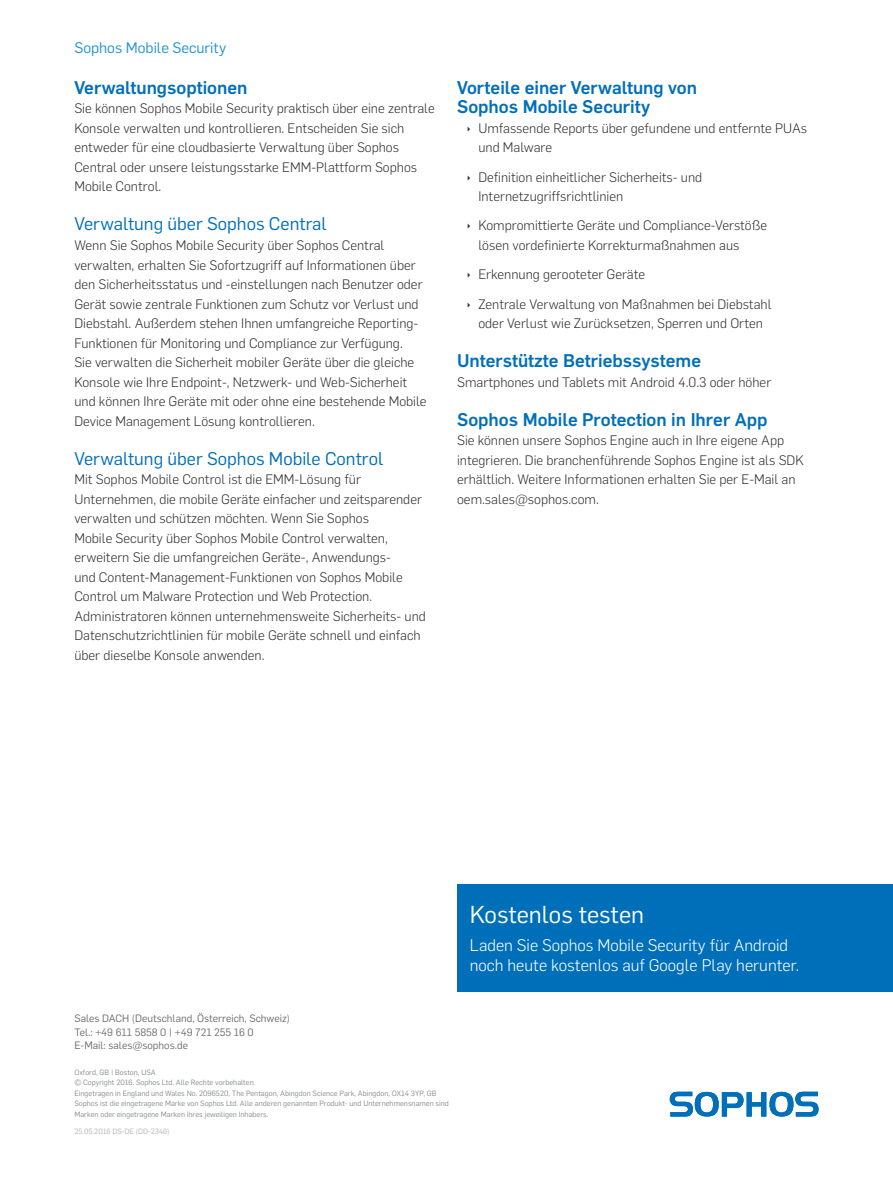
<style>
.page{position:relative;width:893px;height:1191px;background:#fff}
.page>*{position:absolute;margin:0;border:0;box-sizing:border-box;transform-origin:0 0}
.CTA_Heading{font:24px "Flama";color:#fff}
.Subheading_1{font:500 18px/19.5px "Flama";color:#006fba}
.Subheading_2{font:18px "Flama";color:#006fba}
.CTA_Copy{font:300 16.5px/19.5px "Flama";color:#fff}
.Page_Header{font:15px "Flama";color:#2393d1}
.Body_Copy{font:300 13.5px/19.5px "Flama";color:#323332}
.Sales_Address{font:10.5px "Flama";color:#6c6d70}
.Copyright{font:7.5px/10.5px "Flama";color:#8a8c8f}
.Job_No__and_Version{font:7.5px "Flama";color:#b2b3b7}
</style>
<div class="page">
<div style="left:457px;top:884px;width:436px;height:107px;background:#006fba"></div>
<svg style="left:670px;top:1091px;width:149px;height:25px"></svg>
<p class="Page_Header" style="left:74px;top:38px;width:153px">Sophos Mobile Security</p>
<p class="Subheading_1" style="left:74px;top:76px;width:175px">Verwaltungsoptionen</p>
<p class="Body_Copy" style="left:74px;top:98px;width:362px">Sie können Sophos Mobile Security praktisch über eine zentrale Konsole verwalten und kontrollieren. Entscheiden Sie sich entweder für eine cloudbasierte Verwaltung über Sophos Central oder unsere leistungsstarke EMM-Plattform Sophos Mobile Control.</p>
<p class="Subheading_2" style="left:74px;top:212px;width:254px">Verwaltung über Sophos Central</p>
<p class="Body_Copy" style="left:74px;top:235px;width:354px">Wenn Sie Sophos Mobile Security über Sophos Central verwalten, erhalten Sie Sofortzugriff auf Informationen über den Sicherheitsstatus und -einstellungen nach Benutzer oder Gerät sowie zentrale Funktionen zum Schutz vor Verlust und Diebstahl. Außerdem stehen Ihnen umfangreiche Reporting-Funktionen für Monitoring und Compliance zur Verfügung.<br>Sie verwalten die Sicherheit mobiler Geräte über die gleiche Konsole wie Ihre Endpoint-, Netzwerk- und Web-Sicherheit und können Ihre Geräte mit oder ohne eine bestehende Mobile Device Management Lösung kontrollieren.</p>
<p class="Subheading_2" style="left:74px;top:446px;width:310px">Verwaltung über Sophos Mobile Control</p>
<p class="Body_Copy" style="left:74px;top:469px;width:353px">Mit Sophos Mobile Control ist die EMM-Lösung für Unternehmen, die mobile Geräte einfacher und zeitsparender verwalten und schützen möchten. Wenn Sie Sophos<br>Mobile Security über Sophos Mobile Control verwalten, erweitern Sie die umfangreichen Geräte-, Anwendungs-<br>und Content-Management-Funktionen von Sophos Mobile Control um Malware Protection und Web Protection.<br>Administratoren können unternehmensweite Sicherheits- und Datenschutzrichtlinien für mobile Geräte schnell und einfach über dieselbe Konsole anwenden.</p>
<p class="Subheading_1" style="left:457px;top:76px;width:241px">Vorteile einer Verwaltung von<br>Sophos Mobile Security</p>
<p class="Body_Copy" style="left:478px;top:118px;width:330px">Umfassende Reports über gefundene und entfernte PUAs und Malware</p>
<p class="Body_Copy" style="left:478px;top:166px;width:225px">Definition einheitlicher Sicherheits- und<br>Internetzugriffsrichtlinien</p>
<p class="Body_Copy" style="left:478px;top:215px;width:290px">Kompromittierte Geräte und Compliance-Verstöße lösen vordefinierte Korrekturmaßnahmen aus</p>
<p class="Body_Copy" style="left:478px;top:264px;width:168px">Erkennung gerooteter Geräte</p>
<p class="Body_Copy" style="left:478px;top:293px;width:295px">Zentrale Verwaltung von Maßnahmen bei Diebstahl oder Verlust wie Zurücksetzen, Sperren und Orten</p>
<p class="Subheading_1" style="left:457px;top:349px;width:246px">Unterstützte Betriebssysteme</p>
<p class="Body_Copy" style="left:457px;top:371px;width:316px">Smartphones und Tablets mit Android 4.0.3 oder höher</p>
<p class="Subheading_1" style="left:457px;top:408px;width:312px">Sophos Mobile Protection in Ihrer App</p>
<p class="Body_Copy" style="left:457px;top:430px;width:348px">Sie können unsere Sophos Engine auch in Ihre eigene App integrieren. Die branchenführende Sophos Engine ist als SDK erhältlich. Weitere Informationen erhalten Sie per E-Mail an oem.sales@sophos.com.</p>
<p class="Sales_Address" style="left:74px;top:1011px;width:217px">Sales DACH (Deutschland, Österreich, Schweiz)</p>
<p class="Sales_Address" style="left:74px;top:1024px;width:181px">Tel.: +49 611 5858 0 | +49 721 255 16 0</p>
<p class="Sales_Address" style="left:74px;top:1038px;width:115px">E-Mail: sales@sophos.de</p>
<p class="Copyright" style="left:74px;top:1066px;width:83px">Oxford, GB | Boston, USA</p>
<p class="Copyright" style="left:74px;top:1076px;width:183px">© Copyright 2016. Sophos Ltd. Alle Rechte vorbehalten.</p>
<p class="Copyright" style="left:74px;top:1087px;width:364px">Eingetragen in England und Wales No. 2096520, The Pentagon, Abingdon Science Park, Abingdon, OX14 3YP, GB</p>
<p class="Copyright" style="left:74px;top:1097px;width:376px">Sophos ist die eingetragene Marke von Sophos Ltd. Alle anderen genannten Produkt- und Unternehmensnamen sind<br>Marken oder eingetragene Marken ihres jeweiligen Inhabers.</p>
<p class="Job_No__and_Version" style="left:74px;top:1126px;width:97px">25.05.2016 DS-DE (DD-2346)</p>
<p class="CTA_Heading" style="left:470px;top:898px;width:176px">Kostenlos testen</p>
<p class="CTA_Copy" style="left:470px;top:934px;width:331px">Laden Sie Sophos Mobile Security für Android noch heute kostenlos auf Google Play herunter.</p>
</div>
